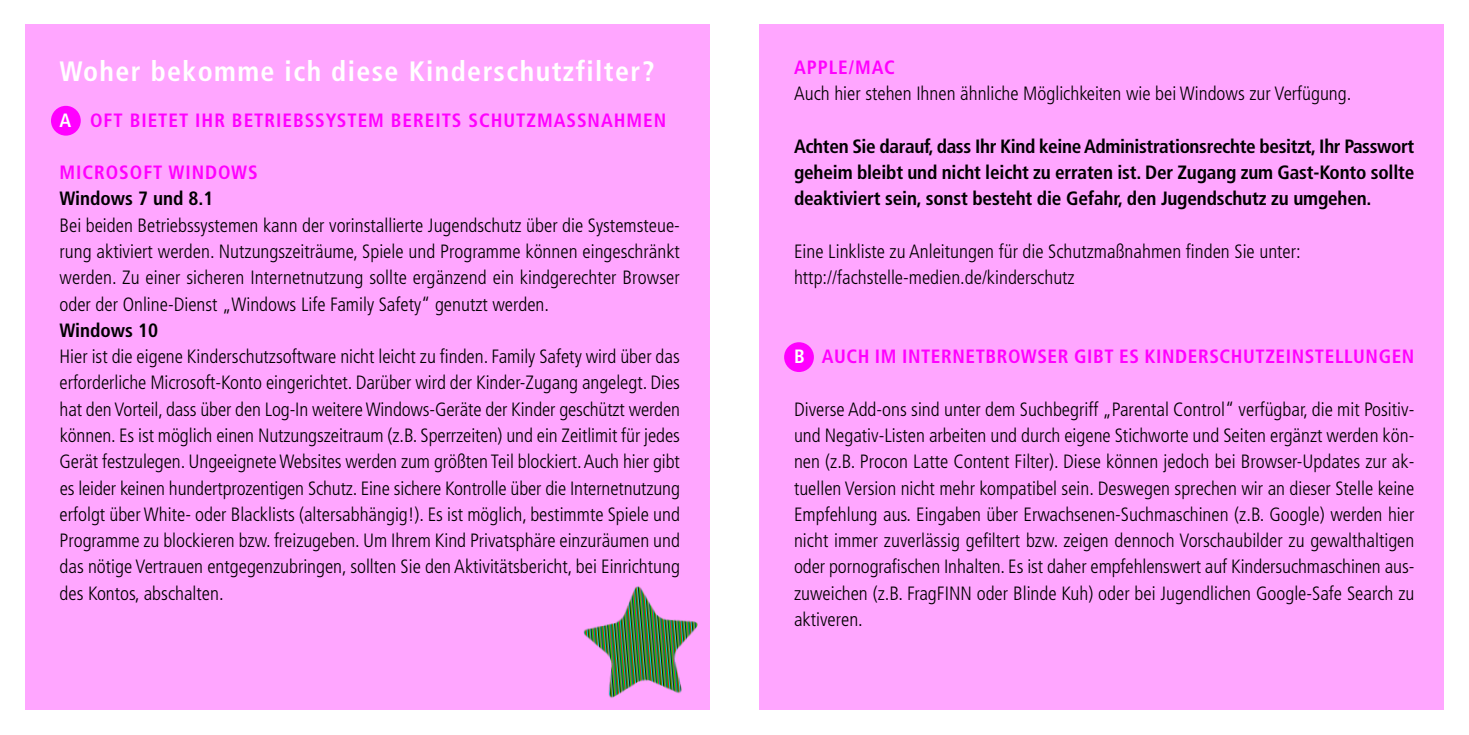
<style>
.page{position:relative;width:1469px;height:735px;background:#fff}
.page>*{position:absolute;margin:0;border:0;box-sizing:border-box;transform-origin:0 0}
.t1{font:700 condensed 28px "Frutiger";letter-spacing:.05em;color:#fff}
.t2{font:300 condensed 19.25px/26.2px "Frutiger";color:#000;text-align:justify}
.t3{font:700 condensed 19.25px/26.2px "Frutiger";letter-spacing:-.01em;color:#000;text-align:justify}
.t4{font:700 condensed 19.25px "Frutiger";letter-spacing:.05em;color:#f0f}
.t5{font:700 condensed 19.25px "Frutiger";letter-spacing:.03em;color:#f0f}
.s1{color:#fff}
</style>
<div class="page">
<div style="left:759px;top:25px;width:685px;height:684px;background:#ffa6ff"></div>
<div style="left:25px;top:25px;width:684px;height:684px;background:#ffa6ff"></div>
<div style="left:51px;top:106px;width:30px;height:29px;background:#f0f;border-radius:50%"></div>
<div style="left:784px;top:342px;width:30px;height:30px;background:#f0f;border-radius:50%"></div>
<img style="left:583px;top:586px;width:115px;height:112px">
<h1 class="t1" style="left:60px;top:56px;width:596px">Woher bekomme ich diese Kinderschutzfilter?</h1>
<p class="t4" style="left:60px;top:110px;width:608px"><span class="s1">A</span> OFT BIETET IHR BETRIEBSSYSTEM BEREITS SCHUTZMASSNAHMEN</p>
<p class="t4" style="left:60px;top:162px;width:200px">MICROSOFT WINDOWS</p>
<p class="t3" style="left:60px;top:186px;width:155px">Windows 7 und 8.1</p>
<p class="t2" style="left:60px;top:213px;width:622px">Bei beiden Betriebssystemen kann der vorinstallierte Jugendschutz über die Systemsteue&shy;rung aktiviert werden. Nutzungszeiträume, Spiele und Programme können eingeschränkt werden. Zu einer sicheren Internetnutzung sollte ergänzend ein kindgerechter Browser oder der Online-Dienst „Windows Life Family Safety“ genutzt werden.</p>
<p class="t3" style="left:60px;top:317px;width:100px">Windows 10</p>
<p class="t2" style="left:60px;top:345px;width:622px">Hier ist die eigene Kinderschutzsoftware nicht leicht zu finden. Family Safety wird über das erforderliche Microsoft-Konto eingerichtet. Darüber wird der Kinder-Zugang angelegt. Dies hat den Vorteil, dass über den Log-In weitere Windows-Geräte der Kinder geschützt werden können. Es ist möglich einen Nutzungszeitraum (z.B. Sperrzeiten) und ein Zeitlimit für jedes Gerät festzulegen. Ungeeignete Websites werden zum größten Teil blockiert. Auch hier gibt es leider keinen hundertprozentigen Schutz. Eine sichere Kontrolle über die Internetnutzung erfolgt über White- oder Blacklists (altersabhängig!). Es ist möglich, bestimmte Spiele und Programme zu blockieren bzw. freizugeben. Um Ihrem Kind Privatsphäre einzuräumen und das nötige Vertrauen entgegenzubringen, sollten Sie den Aktivitätsbericht, bei Einrichtung des Kontos, abschalten.</p>
<p class="t4" style="left:794px;top:57px;width:102px">APPLE/MAC</p>
<p class="t2" style="left:794px;top:82px;width:559px">Auch hier stehen Ihnen ähnliche Möglichkeiten wie bei Windows zur Verfügung.</p>
<p class="t3" style="left:794px;top:133px;width:622px">Achten Sie darauf, dass Ihr Kind keine Administrationsrechte besitzt, Ihr Passwort geheim bleibt und nicht leicht zu erraten ist. Der Zugang zum Gast-Konto sollte deaktiviert sein, sonst besteht die Gefahr, den Jugendschutz zu umgehen.</p>
<p class="t2" style="left:794px;top:240px;width:508px">Eine Linkliste zu Anleitungen für die Schutzmaßnahmen finden Sie unter: http://fachstelle-medien.de/kinderschutz</p>
<p class="t5" style="left:794px;top:346px;width:622px"><span class="s1">B</span> AUCH IM INTERNETBROWSER GIBT ES KINDERSCHUTZEINSTELLUNGEN</p>
<p class="t2" style="left:794px;top:397px;width:622px">Diverse Add-ons sind unter dem Suchbegriff „Parental Control“ verfügbar, die mit Positiv&shy;und Negativ-Listen arbeiten und durch eigene Stichworte und Seiten ergänzt werden kön&shy;nen (z.B. Procon Latte Content Filter). Diese können jedoch bei Browser-Updates zur ak&shy;tuellen Version nicht mehr kompatibel sein. Deswegen sprechen wir an dieser Stelle keine Empfehlung aus. Eingaben über Erwachsenen-Suchmaschinen (z.B. Google) werden hier nicht immer zuverlässig gefiltert bzw. zeigen dennoch Vorschaubilder zu gewalthaltigen oder pornografischen Inhalten. Es ist daher empfehlenswert auf Kindersuchmaschinen aus&shy;zuweichen (z.B. FragFINN oder Blinde Kuh) oder bei Jugendlichen Google-Safe Search zu aktiveren.</p>
</div>
